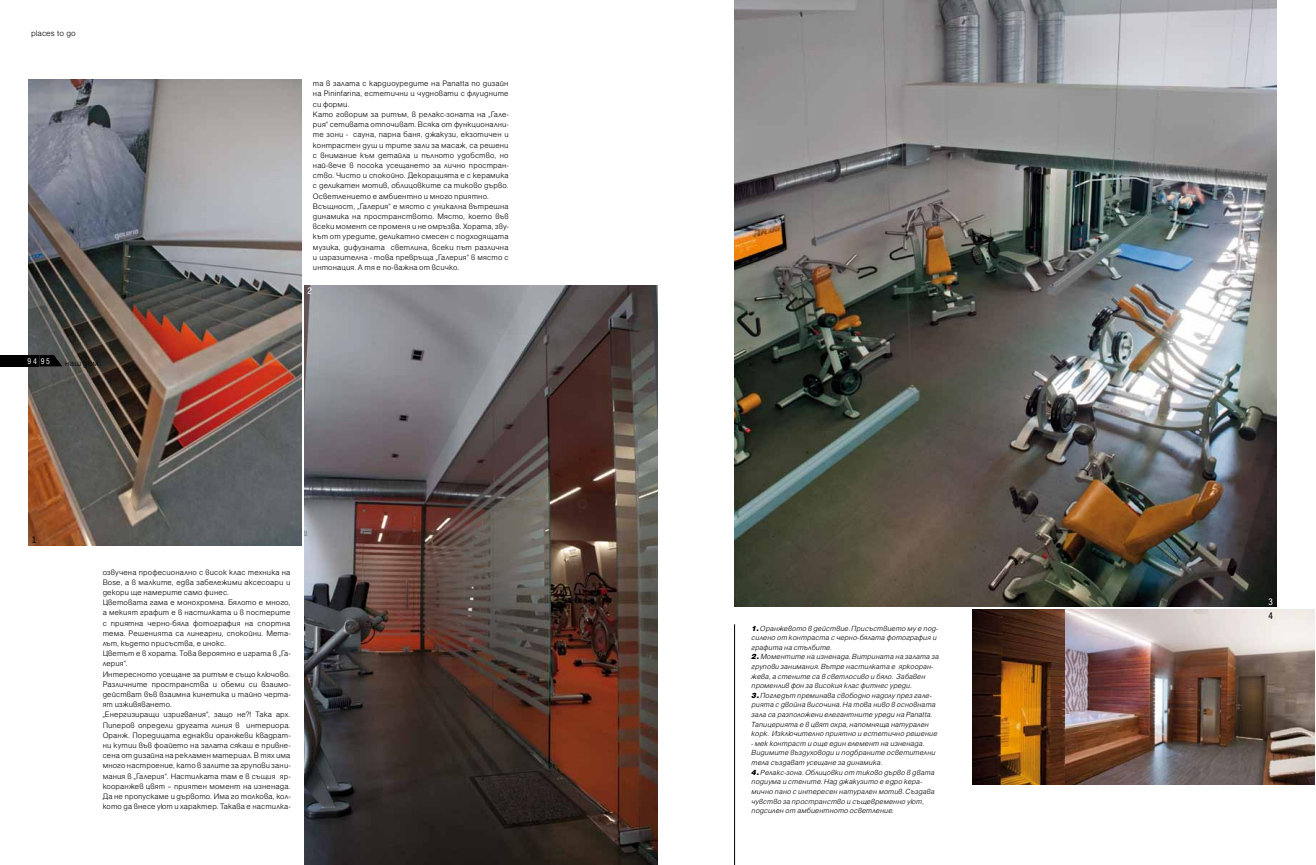
<style>
.page{position:relative;width:1316px;height:865px;background:#fff}
.page>*{position:absolute;margin:0;border:0;box-sizing:border-box;transform-origin:0 0}
.t1{font:300 9px "Helen Bg";color:#000}
.t2{font:9px "Helen BG Condensed Normal";color:#fff}
.t3{font:700 9px "Letter Gothic";color:#000}
.t4{font:700 9px "Letter Gothic";color:#fff}
.t5{font:300 8.5px/10.2px "Helen Bg";letter-spacing:.02em;color:#000}
.t6{font:italic 300 8px/9.6px "Helen Bg";letter-spacing:.015em;color:#000}
.s1{font-weight:900}
</style>
<div class="page">
<img style="left:304px;top:285px;width:354px;height:580px">
<img style="left:734px;top:0;width:542px;height:607px">
<img style="left:28px;top:79px;width:273px;height:466px">
<img style="left:1064px;top:610px;width:250px;height:174px">
<img style="left:972px;top:609px;width:92px;height:175px">
<hr style="left:734px;top:624px;width:1px;height:241px;background:#000">
<svg style="left:39px;top:355px;width:23px;height:11px"></svg>
<div style="left:0;top:355px;width:39px;height:11px;background:#000"></div>
<p class="t1" style="left:31px;top:28px;width:46px">places to go</p>
<p class="t2" style="left:28px;top:356px;width:24px">94 95</p>
<p class="t1" style="left:65px;top:358px;width:35px">наш дом</p>
<p class="t5" style="left:313px;top:78px;width:197px">та в залата с кардиоурeдите на Panatta по дизайн на Pininfarina, естетични и чудновати с флуидните си форми.<br>Като говорим за ритъм, в релакс-зоната на “Гале&shy;рия” сетивата отпочиват. Всяка от функционални&shy;те зони - сауна, парна баня, джакузи, екзотичен и контрастен душ и трите зали за масаж, са решени с внимание към детайла и пълното удобство, но най-вече в посока усещането за лично простран&shy;ство. Чисто и спокойно. Декорацията е с керамика с деликатен мотив, облицовките са тиково дърво.<br>Осветлението е амбиентно и много приятно.<br>Всъщност, “Галерия” е място с уникална вътрешна динамика на пространството. Място, което във всеки момент се променя и не омръзва. Хората, зву&shy;кът от уредите, деликатно смесен с подходящата музика, дифузната светлина, всеки път различна и изразителна - това превръща “Галерия” в място с интонация. А тя е по-важна от всичко.</p>
<p class="t4" style="left:307px;top:285px;width:6px">2</p>
<p class="t3" style="left:32px;top:534px;width:6px">1</p>
<p class="t5" style="left:103px;top:566px;width:189px">озвучена професионално с висок клас техника на Bose, а в малките, едва забележими аксесоари и декори ще намерите само финес.<br>Цветовата гама е монохромна. Бялото е много, а мекият графит е в настилката и в постерите с приятна черно-бяла фотография на спортна тема. Решенията са линеарни, спокойни. Мета&shy;лът, където присъства, е инокс.<br>Цветът е в хората. Това вероятно е играта в “Га&shy;лерия”.<br>Интересното усещане за ритъм е също ключово.<br>Различните пространства и обеми си взаимо&shy;действат във взаимна кинетика и тайно черта&shy;ят изживяването.<br>“Енергизиращи изригвания”, защо не?! Така арх.<br>Пиперов определи другата линия в интериора.<br>Оранж. Поредицата еднакви оранжеви квадрат&shy;ни кутии във фоайето на залата сякаш е привне&shy;сена от дизайна на рекламен материал. В тях има много настроение, като в залите за групови зани&shy;мания в “Галерия”. Настилката там е в същия яр&shy;кооранжев цвят – приятен момент на изненада.<br>Да не пропускаме и дървото. Има го толкова, кол&shy;кото да внесе уют и характер. Такава е настилка-</p>
<p class="t6" style="left:751px;top:623px;width:188px"><span class="s1">1.</span> Оранжевото в действие. Присъствието му е под&shy;силено от контраста с черно-бялата фотография и графита на стълбите.</p>
<p class="t6" style="left:751px;top:652px;width:189px"><span class="s1">2.</span> Моментите на изненада. Витрината на залата за групови занимания. Вътре настилката е яркооран&shy;жева, а стените са в светлосиво и бяло. Забавен променлив фон за високия клас фитнес уреди.</p>
<p class="t6" style="left:751px;top:690px;width:187px"><span class="s1">3.</span> Погледът преминава свободно надолу през гале&shy;рията с двойна височина. На това ниво в основната зала са разположени елегантните уреди на Panatta.<br>Тапицерията е в цвят охра, напомняща натурален корк. Изключително приятно и естетично решение</p>
<p class="t6" style="left:751px;top:738px;width:185px">- мек контраст и още един елемент на изненада.<br>Видимите въздуховоди и подбраните осветителни тела създават усещане за динамика.</p>
<p class="t6" style="left:751px;top:767px;width:185px"><span class="s1">4.</span> Релакс-зона. Облицовки от тиково дърво в двата подиума и стените. Над джакузито е едро кера&shy;мично пано с интересен натурален мотив. Създава чувство за пространство и същевременно уют, подсилен от амбиентното осветление.</p>
<p class="t4" style="left:1268px;top:596px;width:6px">3</p>
<p class="t3" style="left:1268px;top:610px;width:6px">4</p>
</div>
